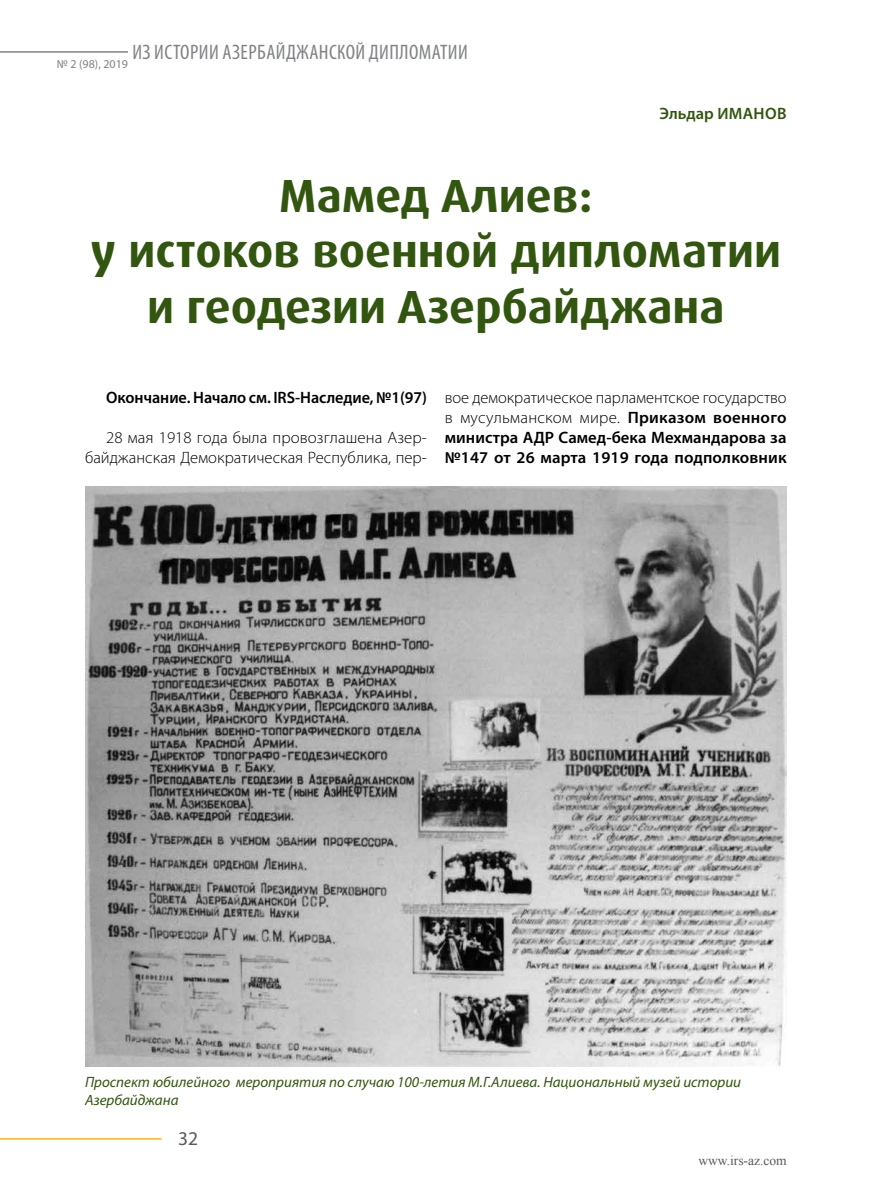
<style>
.page{position:relative;width:893px;height:1191px;background:#fff}
.page>*{position:absolute;margin:0;border:0;box-sizing:border-box;transform-origin:0 0}
.t1{font:700 46.5px/55.8px "Dax Pro";color:#32560f;text-align:center}
.t2{font:condensed 21px "Myriad Pro";letter-spacing:.02em;color:#808285}
.t3{font:19.5px "Myriad Pro";color:#58595b}
.t4{font:600 16.5px/19.8px "Myriad Pro";color:#000;text-align:justify}
.t5{font:300 16.5px/19.8px "Myriad Pro";letter-spacing:.005em;color:#000;text-align:right}
.t6{font:600 16.5px "Myriad Pro";letter-spacing:.01em;color:#32560f}
.t7{font:italic 15px/18px "Myriad Pro";color:#32560f}
.t8{font:13.5px "Times New Roman";color:#58595b}
.s1{font-weight:300}
</style>
<div class="page">
<hr style="left:0;top:51px;width:128px;height:2px;background:#808285">
<hr style="left:0;top:1138px;width:162px;height:1px;background:#fcaf17">
<img style="left:85px;top:487px;width:702px;height:579px">
<p class="t2" style="left:57px;top:39px;width:412px"><sub>№</sub> <sub>2</sub> <sub>(98),</sub> <sub>2019</sub> ИЗ ИСТОРИИ АЗЕРБАЙДЖАНСКОЙ ДИПЛОМАТИИ</p>
<p class="t6" style="left:660px;top:103px;width:128px">Эльдар ИМАНОВ</p>
<h1 class="t1" style="left:91px;top:168px;width:692px">Мамед Алиев:<br>у истоков военной дипломатии и геодезии Азербайджана</h1>
<p class="t4" style="left:106px;top:387px;width:322px">Окончание. Начало см. IRS-Наследие, №1(97)</p>
<p class="t5" style="left:85px;top:427px;width:343px">28 мая 1918 года была провозглашена Азер&shy;байджанская Демократическая Республика, пер-</p>
<p class="t4" style="left:445px;top:387px;width:343px"><span class="s1">вое демократическое парламентское государство в мусульманском мире.</span> Приказом военного министра АДР Самед-бека Мехмандарова за №147 от 26 марта 1919 года подполковник</p>
<p class="t7" style="left:85px;top:1073px;width:658px">Проспект юбилейного мероприятия по случаю 100-летия М.Г.Алиева. Национальный музей истории<br>Азербайджана</p>
<p class="t3" style="left:178px;top:1126px;width:22px">32</p>
<p class="t8" style="left:698px;top:1151px;width:90px">www.irs-az.com</p>
</div>
